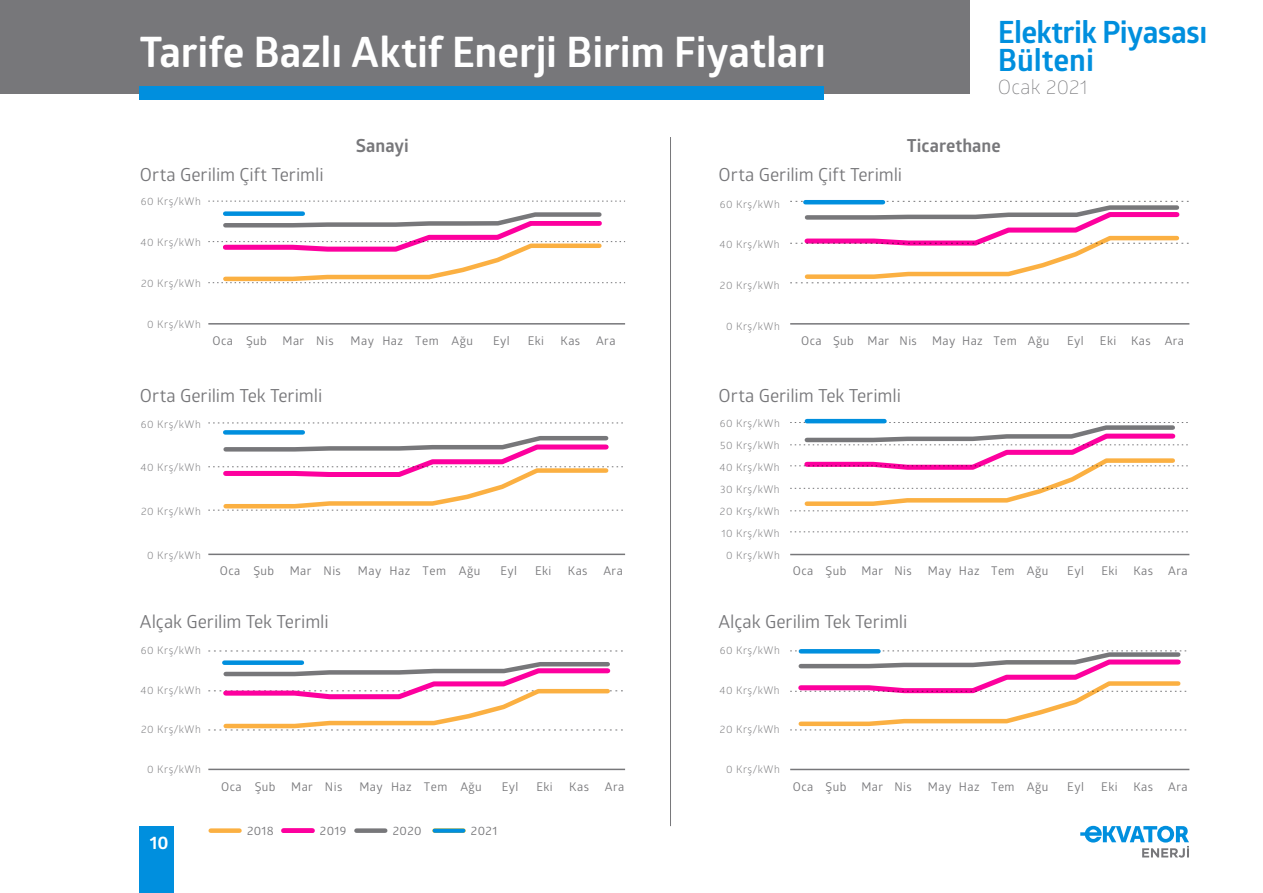
<style>
.page{position:relative;width:1263px;height:893px;background:#fff}
.page>*{position:absolute;margin:0;border:0;box-sizing:border-box;transform-origin:0 0}
.t1{font:700 42px "Glober";letter-spacing:-.005em;color:#fff}
.t2{font:700 30.75px/27.6px "Glober";letter-spacing:-.025em;color:#008fde}
.t3{font:300 19.65px "Glober";letter-spacing:.01em;color:#77777a}
.t4{font:18px "Glober";letter-spacing:-.005em;color:#77777a}
.t5{font:700 18px "Glober";color:#77777a}
.t6{font:700 18px "Glober";color:#fff}
.t7{font:12px "Glober";letter-spacing:.035em;color:#77777a}
.t8{font:10.5px "Glober";letter-spacing:.05em;color:#77777a}
</style>
<div class="page">
<div style="left:0;top:0;width:970px;height:94px;background:#77777a"></div>
<svg style="left:1080px;top:826px;width:109px;height:32px"></svg>
<div style="left:139px;top:86px;width:685px;height:13px;background:#008fde"></div>
<hr style="left:670px;top:137px;width:1px;height:689px;background:#77777a">
<div style="left:211px;top:828px;width:28px;height:5px;background:#fbb042"></div>
<div style="left:284px;top:828px;width:28px;height:5px;background:#fd009e"></div>
<div style="left:356px;top:828px;width:29px;height:5px;background:#77777a"></div>
<div style="left:432px;top:828px;width:34px;height:5px;background:#008fde;border-radius:2px"></div>
<hr style="left:790px;top:323px;width:399px;height:2px;background:#77777a">
<svg style="left:790px;top:201px;width:399px;height:83px"></svg>
<svg style="left:208px;top:201px;width:417px;height:1px"></svg>
<hr style="left:208px;top:323px;width:417px;height:2px;background:#77777a">
<svg style="left:208px;top:212px;width:417px;height:71px"></svg>
<svg style="left:208px;top:423px;width:415px;height:1px"></svg>
<hr style="left:208px;top:554px;width:417px;height:1px;background:#77777a">
<svg style="left:208px;top:436px;width:415px;height:75px"></svg>
<svg style="left:208px;top:651px;width:415px;height:1px"></svg>
<hr style="left:208px;top:769px;width:417px;height:1px;background:#77777a">
<svg style="left:208px;top:660px;width:415px;height:71px"></svg>
<svg style="left:790px;top:532px;width:398px;height:1px"></svg>
<hr style="left:790px;top:554px;width:399px;height:1px;background:#77777a">
<svg style="left:790px;top:422px;width:398px;height:90px"></svg>
<hr style="left:790px;top:769px;width:399px;height:1px;background:#77777a">
<svg style="left:790px;top:651px;width:397px;height:80px"></svg>
<div style="left:139px;top:826px;width:35px;height:67px;background:#008fde"></div>
<div style="left:225px;top:211px;width:78px;height:5px;background:#008fde"></div>
<div style="left:225px;top:430px;width:78px;height:5px;background:#008fde"></div>
<div style="left:224px;top:660px;width:78px;height:5px;background:#008fde"></div>
<svg style="left:801px;top:649px;width:77px;height:4px"></svg>
<hr style="left:807px;top:419px;width:77px;height:4px;background:#008fde">
<hr style="left:805px;top:200px;width:78px;height:4px;background:#008fde">
<h1 class="t1" style="left:139px;top:23px;width:688px">Tarife Bazlı Aktif Enerji Birim Fiyatları</h1>
<h3 class="t5" style="left:356px;top:133px;width:54px">Sanayi</h3>
<h2 class="t2" style="left:998px;top:18px;width:211px">Elektrik Piyasası<br>Bülteni</h2>
<h3 class="t3" style="left:998px;top:73px;width:91px">Ocak 2021</h3>
<h3 class="t5" style="left:907px;top:133px;width:95px">Ticarethane</h3>
<h3 class="t4" style="left:140px;top:162px;width:185px">Orta Gerilim Çift Terimli</h3>
<h3 class="t4" style="left:718px;top:162px;width:185px">Orta Gerilim Çift Terimli</h3>
<p class="t8" style="left:141px;top:194px;width:62px">60 Krş/kWh</p>
<p class="t8" style="left:720px;top:196px;width:62px">60 Krş/kWh</p>
<p class="t8" style="left:141px;top:235px;width:62px">40 Krş/kWh</p>
<p class="t8" style="left:719px;top:237px;width:62px">40 Krş/kWh</p>
<p class="t8" style="left:141px;top:276px;width:61px">20 Krş/kWh</p>
<p class="t8" style="left:720px;top:278px;width:61px">20 Krş/kWh</p>
<p class="t8" style="left:147px;top:317px;width:55px">0 Krş/kWh</p>
<p class="t8" style="left:726px;top:319px;width:55px">0 Krş/kWh</p>
<p class="t7" style="left:213px;top:333px;width:56px">Oca Şub</p>
<p class="t7" style="left:283px;top:333px;width:53px">Mar Nis</p>
<p class="t7" style="left:351px;top:333px;width:124px">May Haz Tem Ağu</p>
<p class="t7" style="left:493px;top:333px;width:18px">Eyl</p>
<p class="t7" style="left:528px;top:333px;width:18px">Eki</p>
<p class="t7" style="left:561px;top:333px;width:21px">Kas</p>
<p class="t7" style="left:596px;top:333px;width:21px">Ara</p>
<p class="t7" style="left:801px;top:333px;width:117px">Oca Şub Mar Nis</p>
<p class="t7" style="left:932px;top:333px;width:119px">May Haz Tem Ağu</p>
<p class="t7" style="left:1067px;top:333px;width:18px">Eyl</p>
<p class="t7" style="left:1100px;top:333px;width:86px">Eki Kas Ara</p>
<h3 class="t4" style="left:140px;top:383px;width:184px">Orta Gerilim Tek Terimli</h3>
<h3 class="t4" style="left:718px;top:383px;width:184px">Orta Gerilim Tek Terimli</h3>
<p class="t8" style="left:141px;top:417px;width:62px">60 Krş/kWh</p>
<p class="t8" style="left:720px;top:416px;width:62px">60 Krş/kWh</p>
<p class="t8" style="left:720px;top:438px;width:61px">50 Krş/kWh</p>
<p class="t8" style="left:141px;top:460px;width:62px">40 Krş/kWh</p>
<p class="t8" style="left:719px;top:460px;width:62px">40 Krş/kWh</p>
<p class="t8" style="left:720px;top:482px;width:61px">30 Krş/kWh</p>
<p class="t8" style="left:141px;top:504px;width:61px">20 Krş/kWh</p>
<p class="t8" style="left:720px;top:503px;width:61px">20 Krş/kWh</p>
<p class="t8" style="left:721px;top:526px;width:60px">10 Krş/kWh</p>
<p class="t8" style="left:147px;top:548px;width:55px">0 Krş/kWh</p>
<p class="t8" style="left:726px;top:548px;width:55px">0 Krş/kWh</p>
<p class="t7" style="left:220px;top:562px;width:56px">Oca Şub</p>
<p class="t7" style="left:290px;top:562px;width:53px">Mar Nis</p>
<p class="t7" style="left:358px;top:562px;width:124px">May Haz Tem Ağu</p>
<p class="t7" style="left:500px;top:562px;width:18px">Eyl</p>
<p class="t7" style="left:535px;top:562px;width:18px">Eki</p>
<p class="t7" style="left:568px;top:562px;width:21px">Kas</p>
<p class="t7" style="left:603px;top:562px;width:21px">Ara</p>
<p class="t7" style="left:793px;top:562px;width:120px">Oca Şub Mar Nis</p>
<p class="t7" style="left:928px;top:562px;width:122px">May Haz Tem Ağu</p>
<p class="t7" style="left:1067px;top:562px;width:18px">Eyl</p>
<p class="t7" style="left:1101px;top:562px;width:18px">Eki</p>
<p class="t7" style="left:1133px;top:562px;width:21px">Kas</p>
<p class="t7" style="left:1168px;top:562px;width:21px">Ara</p>
<h3 class="t4" style="left:140px;top:609px;width:190px">Alçak Gerilim Tek Terimli</h3>
<h3 class="t4" style="left:718px;top:609px;width:190px">Alçak Gerilim Tek Terimli</h3>
<p class="t8" style="left:141px;top:643px;width:62px">60 Krş/kWh</p>
<p class="t8" style="left:720px;top:643px;width:62px">60 Krş/kWh</p>
<p class="t8" style="left:141px;top:683px;width:62px">40 Krş/kWh</p>
<p class="t8" style="left:719px;top:683px;width:62px">40 Krş/kWh</p>
<p class="t8" style="left:141px;top:722px;width:61px">20 Krş/kWh</p>
<p class="t8" style="left:720px;top:722px;width:61px">20 Krş/kWh</p>
<p class="t8" style="left:147px;top:761px;width:55px">0 Krş/kWh</p>
<p class="t8" style="left:726px;top:762px;width:55px">0 Krş/kWh</p>
<p class="t7" style="left:221px;top:778px;width:56px">Oca Şub</p>
<p class="t7" style="left:291px;top:778px;width:53px">Mar Nis</p>
<p class="t7" style="left:359px;top:778px;width:124px">May Haz Tem Ağu</p>
<p class="t7" style="left:502px;top:778px;width:18px">Eyl</p>
<p class="t7" style="left:536px;top:778px;width:18px">Eki</p>
<p class="t7" style="left:569px;top:778px;width:21px">Kas</p>
<p class="t7" style="left:605px;top:778px;width:21px">Ara</p>
<p class="t7" style="left:793px;top:778px;width:120px">Oca Şub Mar Nis</p>
<p class="t7" style="left:928px;top:778px;width:122px">May Haz Tem Ağu</p>
<p class="t7" style="left:1067px;top:778px;width:18px">Eyl</p>
<p class="t7" style="left:1101px;top:778px;width:18px">Eki</p>
<p class="t7" style="left:1133px;top:778px;width:21px">Kas</p>
<p class="t7" style="left:1168px;top:778px;width:21px">Ara</p>
<h3 class="t6" style="left:150px;top:829px;width:20px">10</h3>
<p class="t7" style="left:247px;top:822px;width:28px">2018</p>
<p class="t7" style="left:320px;top:822px;width:28px">2019</p>
<p class="t7" style="left:393px;top:822px;width:30px">2020</p>
<p class="t7" style="left:471px;top:822px;width:28px">2021</p>
</div>
